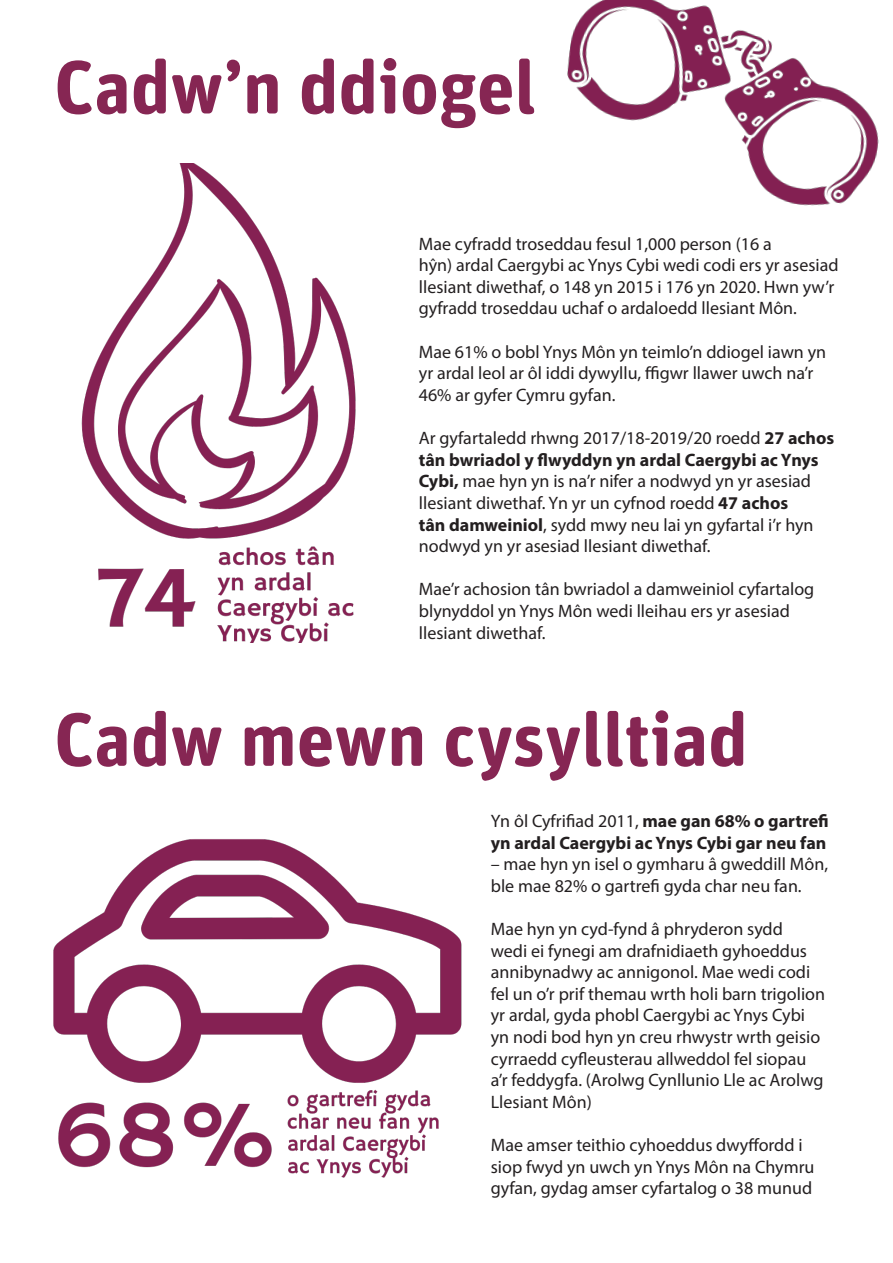
<style>
.page{position:relative;width:893px;height:1263px;background:#fff}
.page>*{position:absolute;margin:0;border:0;box-sizing:border-box;transform-origin:0 0}
.t1{font:700 75px "Unit Rounded Pro";color:#862653}
.t2{font:18px/21.6px "Myriad Pro";color:#231f20}
.t3{font:700 18px/21.6px "Myriad Pro";color:#231f20}
.s1{font-weight:700}
.s2{font-weight:400}
</style>
<div class="page">
<img style="left:53px;top:839px;width:409px;height:339px">
<img style="left:567px;top:0;width:312px;height:206px">
<img style="left:81px;top:163px;width:275px;height:479px">
<p class="t1" style="left:54px;top:34px;width:484px">Cadw’n ddiogel</p>
<p class="t2" style="left:419px;top:233px;width:421px">Mae cyfradd troseddau fesul 1,000 person (16 a<br>hŷn) ardal Caergybi ac Ynys Cybi wedi codi ers yr asesiad llesiant diwethaf, o 148 yn 2015 i 176 yn 2020. Hwn yw’r gyfradd troseddau uchaf o ardaloedd llesiant Môn.</p>
<p class="t2" style="left:419px;top:341px;width:409px">Mae 61% o bobl Ynys Môn yn teimlo’n ddiogel iawn yn yr ardal leol ar ôl iddi dywyllu, ffigwr llawer uwch na’r<br>46% ar gyfer Cymru gyfan.</p>
<p class="t2" style="left:419px;top:427px;width:417px">Ar gyfartaledd rhwng 2017/18-2019/20 roedd <span class="s1">27 achos tân bwriadol y flwyddyn yn ardal Caergybi ac Ynys Cybi,</span> mae hyn yn is na’r nifer a nodwyd yn yr asesiad llesiant diwethaf. Yn yr un cyfnod roedd <span class="s1">47 achos<br>tân damweiniol</span>, sydd mwy neu lai yn gyfartal i’r hyn nodwyd yn yr asesiad llesiant diwethaf.</p>
<p class="t2" style="left:419px;top:578px;width:397px">Mae’r achosion tân bwriadol a damweiniol cyfartalog blynyddol yn Ynys Môn wedi lleihau ers yr asesiad llesiant diwethaf.</p>
<p class="t1" style="left:54px;top:686px;width:695px">Cadw mewn cysylltiad</p>
<p class="t3" style="left:491px;top:809px;width:340px"><span class="s2">Yn ôl Cyfrifiad 2011,</span> mae gan 68% o gartrefi yn ardal Caergybi ac Ynys Cybi gar neu fan</p>
<p class="t2" style="left:491px;top:853px;width:339px">– mae hyn yn isel o gymharu â gweddill Môn, ble mae 82% o gartrefi gyda char neu fan.</p>
<p class="t2" style="left:491px;top:918px;width:336px">Mae hyn yn cyd-fynd â phryderon sydd<br>wedi ei fynegi am drafnidiaeth gyhoeddus annibynadwy ac annigonol. Mae wedi codi fel un o’r prif themau wrth holi barn trigolion yr ardal, gyda phobl Caergybi ac Ynys Cybi yn nodi bod hyn yn creu rhwystr wrth geisio cyrraedd cyfleusterau allweddol fel siopau a’r feddygfa. (Arolwg Cynllunio Lle ac Arolwg Llesiant Môn)</p>
<p class="t2" style="left:491px;top:1134px;width:325px">Mae amser teithio cyhoeddus dwyffordd i siop fwyd yn uwch yn Ynys Môn na Chymru gyfan, gydag amser cyfartalog o 38 munud</p>
</div>
